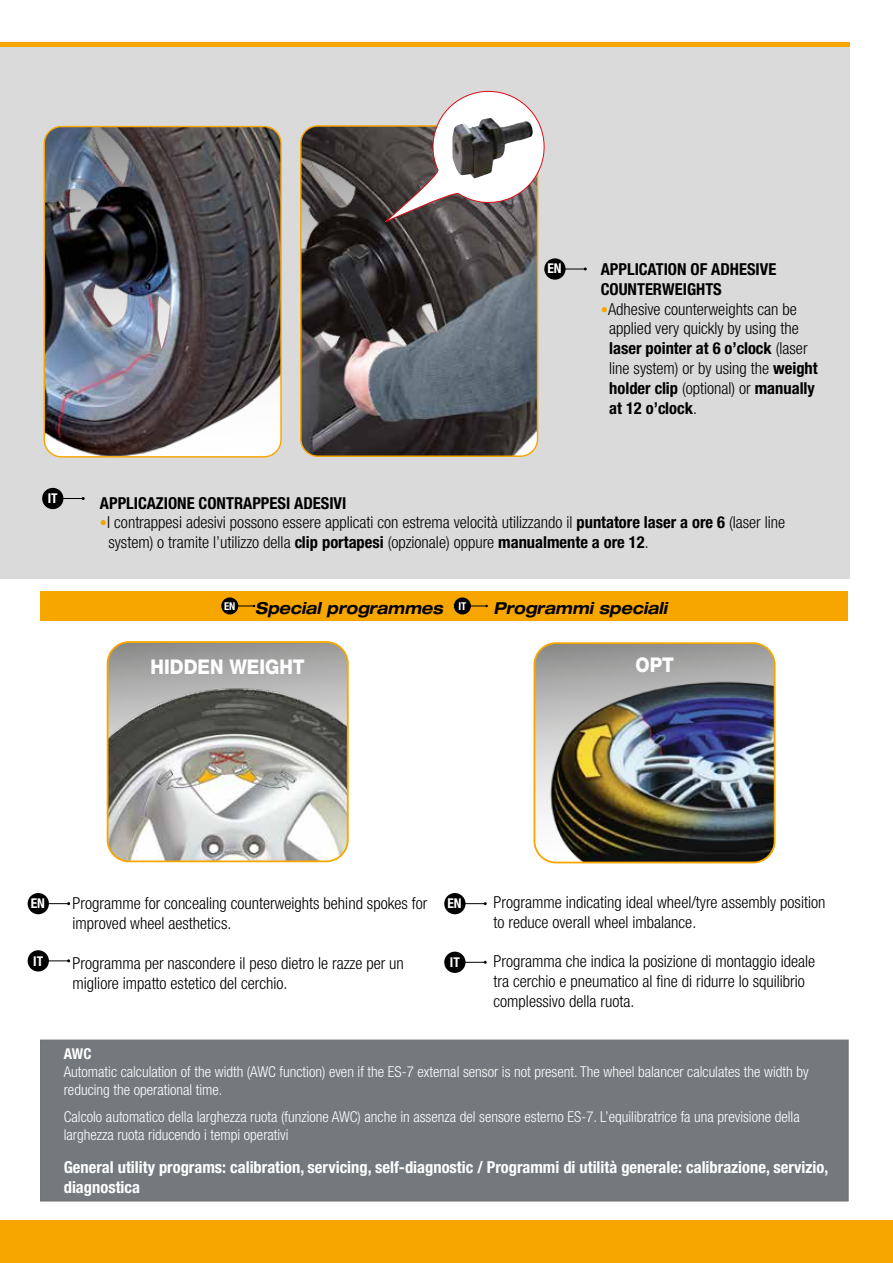
<style>
.page{position:relative;width:893px;height:1263px;background:#fff}
.page>*{position:absolute;margin:0;border:0;box-sizing:border-box;transform-origin:0 0}
.t1{font:800 20.25px "Helvetica Neue LT Std";color:#fff;scale:.9 1}
.t2{font:300 condensed 16.5px/19.8px "Helvetica Neue LT Std";color:#000}
.t3{font:700 condensed 16.5px/19.8px "Helvetica Neue LT Std";color:#fff}
.t4{font:700 condensed 16.5px/19.8px "Helvetica Neue LT Std";color:#000}
.t5{font:italic 700 expanded 16.5px "Helvetica Neue LT Std";color:#000;scale:.9 1}
.t6{font:300 condensed 15px/18px "Helvetica Neue LT Std";color:#fff}
.t7{font:700 condensed 15px "Helvetica Neue LT Std";color:#fff}
.t8{font:700 condensed 13.5px "Helvetica Neue LT Std";color:#fff}
.s1{font-size:15px;color:#f7a600}
.s2{font-weight:700}
</style>
<div class="page">
<div style="left:0;top:42px;width:850px;height:1178px;background:#dadada"></div>
<div style="left:0;top:579px;width:893px;height:684px;background:#fff"></div>
<div style="left:0;top:1220px;width:893px;height:43px;background:#f7a600"></div>
<div style="left:0;top:42px;width:850px;height:5px;background:#f7a600"></div>
<img style="left:44px;top:127px;width:236px;height:330px">
<div style="left:44px;top:126px;width:238px;height:331px;border:1px solid #f7a600;border-radius:17px"></div>
<img style="left:302px;top:127px;width:235px;height:328px">
<div style="left:300px;top:125px;width:238px;height:332px;border:1px solid #f7a600;border-radius:17px"></div>
<svg style="left:385px;top:90px;width:160px;height:132px"></svg>
<img style="left:452px;top:118px;width:81px;height:60px">
<hr style="left:51px;top:498px;width:32px;height:1px;background:#000">
<div style="left:42px;top:488px;width:21px;height:21px;background:#000;border-radius:50%"></div>
<hr style="left:553px;top:269px;width:32px;height:1px;background:#000">
<div style="left:544px;top:258px;width:22px;height:22px;background:#000;border-radius:50%"></div>
<div style="left:40px;top:1040px;width:808px;height:161px;background:#73797c"></div>
<svg style="left:108px;top:642px;width:238px;height:27px;background:#9e9e9c"></svg>
<img style="left:108px;top:669px;width:238px;height:192px">
<div style="left:107px;top:641px;width:242px;height:221px;border:2px solid #f7a600;border-radius:22px"></div>
<img style="left:536px;top:643px;width:239px;height:219px">
<div style="left:533px;top:642px;width:242px;height:221px;border:2px solid #f7a600;border-radius:22px"></div>
<div style="left:40px;top:591px;width:808px;height:30px;background:#f7a600"></div>
<svg style="left:238px;top:605px;width:17px;height:2px"></svg>
<div style="left:221px;top:597px;width:17px;height:17px;background:#000;border-radius:50%"></div>
<svg style="left:471px;top:605px;width:17px;height:2px"></svg>
<div style="left:454px;top:597px;width:17px;height:17px;background:#000;border-radius:50%"></div>
<hr style="left:36px;top:903px;width:33px;height:1px;background:#000">
<div style="left:28px;top:893px;width:21px;height:21px;background:#000;border-radius:50%"></div>
<hr style="left:453px;top:903px;width:32px;height:1px;background:#000">
<div style="left:444px;top:893px;width:21px;height:21px;background:#000;border-radius:50%"></div>
<hr style="left:36px;top:960px;width:33px;height:1px;background:#000">
<div style="left:28px;top:950px;width:21px;height:21px;background:#000;border-radius:50%"></div>
<hr style="left:453px;top:962px;width:32px;height:1px;background:#000">
<div style="left:444px;top:952px;width:21px;height:21px;background:#000;border-radius:50%"></div>
<p class="t8" style="left:48px;top:490px;width:11px">IT</p>
<p class="t8" style="left:547px;top:260px;width:16px">EN</p>
<p class="t4" style="left:601px;top:259px;width:177px">APPLICATION OF ADHESIVE<br>COUNTERWEIGHTS</p>
<p class="t2" style="left:609px;top:299px;width:210px;text-indent:-9px"><span class="s1">•</span>Adhesive counterweights can be applied very quickly by using the <span class="s2">laser pointer at 6 o’clock</span> (laser line system) or by using the <span class="s2">weight holder clip</span> (optional) or <span class="s2">manually at 12 o’clock</span>.</p>
<p class="t4" style="left:100px;top:493px;width:248px">APPLICAZIONE CONTRAPPESI ADESIVI</p>
<p class="t2" style="left:108px;top:512px;width:678px;text-indent:-9px"><span class="s1">•</span>I contrappesi adesivi possono essere applicati con estrema velocità utilizzando il <span class="s2">puntatore laser a ore 6</span> (laser line system) o tramite l’utilizzo della <span class="s2">clip portapesi</span> (opzionale) oppure <span class="s2">manualmente a ore 12</span>.</p>
<p class="t5" style="left:224px;top:598px;width:271px"><sup>EN</sup> Special programmes <sup>IT</sup></p>
<p class="t5" style="left:493px;top:598px;width:195px">Programmi speciali</p>
<p class="t1" style="left:151px;top:655px;width:173px">HIDDEN WEIGHT</p>
<p class="t1" style="left:635px;top:652px;width:44px">OPT</p>
<p class="t2" style="left:73px;top:893px;width:356px">Programme for concealing counterweights behind spokes for improved wheel aesthetics.</p>
<p class="t2" style="left:73px;top:953px;width:333px">Programma per nascondere il peso dietro le razze per un migliore impatto estetico del cerchio.</p>
<p class="t8" style="left:31px;top:895px;width:16px">EN</p>
<p class="t8" style="left:447px;top:895px;width:16px">EN</p>
<p class="t8" style="left:33px;top:953px;width:11px">IT</p>
<p class="t8" style="left:450px;top:954px;width:11px">IT</p>
<p class="t2" style="left:494px;top:892px;width:333px">Programme indicating ideal wheel/tyre assembly position to reduce overall wheel imbalance.</p>
<p class="t2" style="left:494px;top:951px;width:323px">Programma che indica la posizione di montaggio ideale tra cerchio e pneumatico al fine di ridurre lo squilibrio complessivo della ruota.</p>
<p class="t7" style="left:64px;top:1045px;width:29px">AWC</p>
<p class="t6" style="left:64px;top:1063px;width:746px">Automatic calculation of the width (AWC function) even if the ES-7 external sensor is not present. The wheel balancer calculates the width by reducing the operational time.</p>
<p class="t6" style="left:64px;top:1107px;width:737px">Calcolo automatico della larghezza ruota (funzione AWC) anche in assenza del sensore esterno ES-7. L’equilibratrice fa una previsione della larghezza ruota riducendo i tempi operativi</p>
<p class="t3" style="left:64px;top:1157px;width:766px">General utility programs: calibration, servicing, self-diagnostic / Programmi di utilità generale: calibrazione, servizio, diagnostica</p>
</div>
